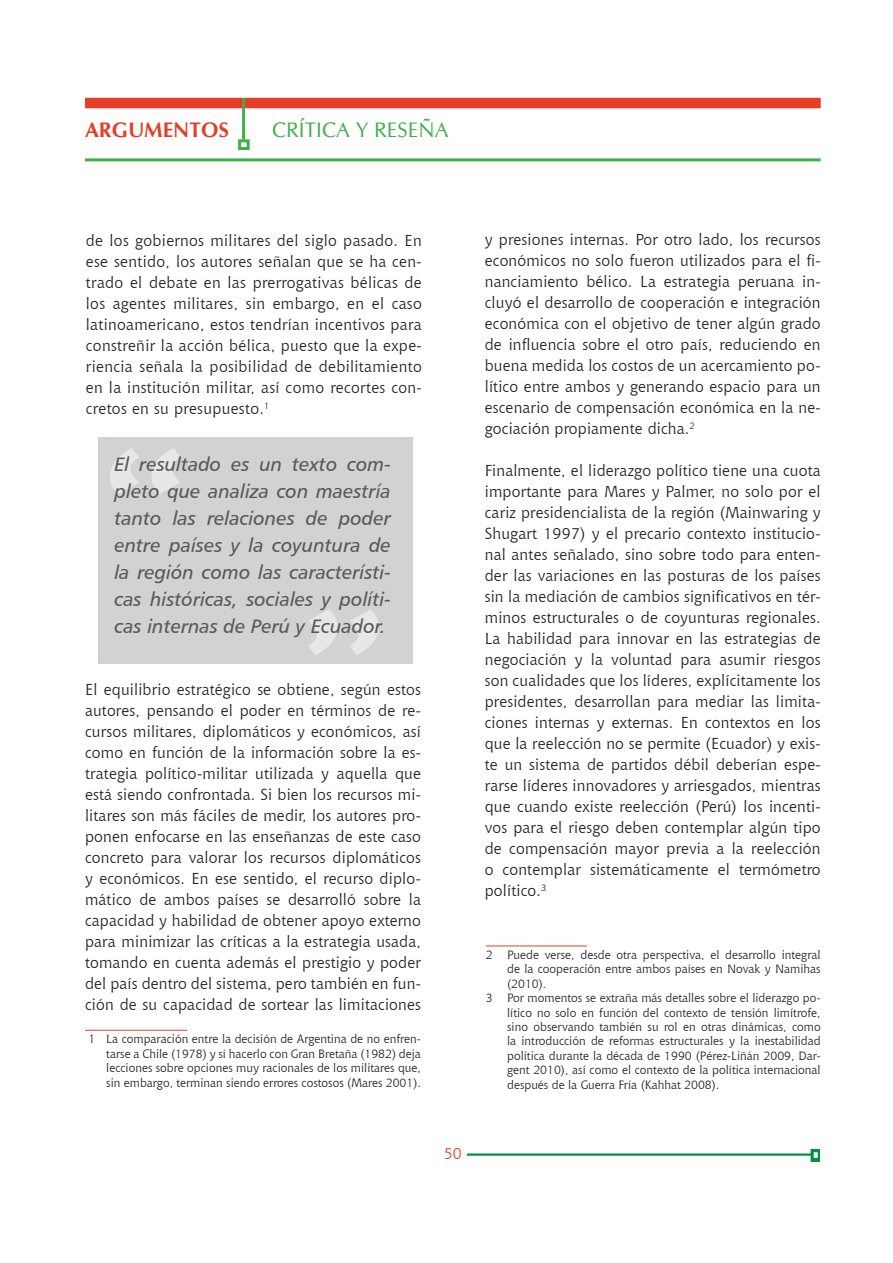
<style>
.page{position:relative;width:893px;height:1263px;background:#fff}
.page>*{position:absolute;margin:0;border:0;box-sizing:border-box;transform-origin:0 0}
.Pies{font:229.95px "Chianti BT";color:#e6e7e9}
.pies2{font:229.95px "Chianti BT";color:#e6e7e9}
.Texto_art{font:21px "CG Omega";color:#40ae49}
.t1{font:700 21px "CG Omega";color:#e53e25}
.Sacada{font:19.5px/27px "Humanist 777 BT Italic B";color:#57585a;text-align:justify}
.Texto_art-2{font:15.75px/21px "Chianti BT";letter-spacing:.01em;color:#231f20;text-align:justify}
.t2{font:15.75px "Chianti BT";color:#e53e25}
.pies2-2{font:12px/14.4px "Chianti BT";color:#231f20;text-align:justify}
.Pies-2{font:12px/14.4px "Chianti BT";color:#231f20;text-align:justify}
</style>
<div class="page">
<img style="left:467px;top:1150px;width:353px;height:12px">
<div style="left:85px;top:98px;width:736px;height:10px;background:#e53e25"></div>
<hr style="left:242px;top:98px;width:3px;height:42px;background:#40ae49">
<div style="left:238px;top:139px;width:12px;height:11px;border:3px solid #40ae49"></div>
<hr style="left:85px;top:158px;width:736px;height:3px;background:#40ae49">
<div style="left:98px;top:437px;width:315px;height:226px;background:#d1d2d4"></div>
<svg style="left:110px;top:448px;width:70px;height:46px"></svg>
<svg style="left:308px;top:609px;width:71px;height:46px"></svg>
<hr style="left:85px;top:1030px;width:102px;height:1px;background:#e53e25">
<hr style="left:486px;top:945px;width:101px;height:1px;background:#e53e25">
<h2 class="t1" style="left:85px;top:117px;width:146px">ARGUMENTOS</h2>
<p class="Texto_art" style="left:272px;top:117px;width:178px">CRÍTICA Y RESEÑA</p>
<p class="Texto_art-2" style="left:86px;top:230px;width:337px">de los gobiernos militares del siglo pasado. En ese sentido, los autores señalan que se ha cen&shy;trado el debate en las prerrogativas bélicas de los agentes militares, sin embargo, en el caso latinoamericano, estos tendrían incentivos para constreñir la acción bélica, puesto que la expe&shy;riencia señala la posibilidad de debilitamiento en la institución militar, así como recortes con&shy;cretos en su presupuesto.<sup>1</sup></p>
<p class="Texto_art-2" style="left:485px;top:229px;width:337px">y presiones internas. Por otro lado, los recursos económicos no solo fueron utilizados para el fi&shy;nanciamiento bélico. La estrategia peruana in&shy;cluyó el desarrollo de cooperación e integración económica con el objetivo de tener algún grado de influencia sobre el otro país, reduciendo en buena medida los costos de un acercamiento po&shy;lítico entre ambos y generando espacio para un escenario de compensación económica en la ne&shy;gociación propiamente dicha.<sup>2</sup></p>
<p class="Texto_art-2" style="left:485px;top:460px;width:337px">Finalmente, el liderazgo político tiene una cuota importante para Mares y Palmer, no solo por el cariz presidencialista de la región (Mainwaring y Shugart 1997) y el precario contexto institucio&shy;nal antes señalado, sino sobre todo para enten&shy;der las variaciones en las posturas de los países sin la mediación de cambios significativos en tér&shy;minos estructurales o de coyunturas regionales.<br>La habilidad para innovar en las estrategias de negociación y la voluntad para asumir riesgos son cualidades que los líderes, explícitamente los presidentes, desarrollan para mediar las limita&shy;ciones internas y externas. En contextos en los que la reelección no se permite (Ecuador) y exis&shy;te un sistema de partidos débil deberían espe&shy;rarse líderes innovadores y arriesgados, mientras que cuando existe reelección (Perú) los incenti&shy;vos para el riesgo deben contemplar algún tipo de compensación mayor previa a la reelección o contemplar sistemáticamente el termómetro político.<sup>3</sup></p>
<p class="Pies" style="left:90px;top:379px;width:111px">“</p>
<p class="Sacada" style="left:114px;top:450px;width:278px">El resultado es un texto com&shy;pleto que analiza con maestría tanto las relaciones de poder entre países y la coyuntura de la región como las característi&shy;cas históricas, sociales y políti&shy;cas internas de Perú y Ecuador.</p>
<p class="pies2" style="left:289px;top:540px;width:111px">”</p>
<p class="Texto_art-2" style="left:85px;top:678px;width:337px">El equilibrio estratégico se obtiene, según estos autores, pensando el poder en términos de re&shy;cursos militares, diplomáticos y económicos, así como en función de la información sobre la es&shy;trategia político-militar utilizada y aquella que está siendo confrontada. Si bien los recursos mi&shy;litares son más fáciles de medir, los autores pro&shy;ponen enfocarse en las enseñanzas de este caso concreto para valorar los recursos diplomáticos y económicos. En ese sentido, el recurso diplo&shy;mático de ambos países se desarrolló sobre la capacidad y habilidad de obtener apoyo externo para minimizar las críticas a la estrategia usada, tomando en cuenta además el prestigio y poder del país dentro del sistema, pero también en fun&shy;ción de su capacidad de sortear las limitaciones</p>
<p class="Pies-2" style="left:106px;top:1031px;width:316px;text-indent:-18px">1 La comparación entre la decisión de Argentina de no enfren&shy;tarse a Chile (1978) y sí hacerlo con Gran Bretaña (1982) deja lecciones sobre opciones muy racionales de los militares que, sin embargo, terminan siendo errores costosos (Mares 2001).</p>
<p class="Pies-2" style="left:507px;top:947px;width:315px;text-indent:-21px">2 Puede verse, desde otra perspectiva, el desarrollo integral de la cooperación entre ambos países en Novak y Namihas (2010).</p>
<p class="pies2-2" style="left:507px;top:990px;width:315px;text-indent:-21px">3 Por momentos se extraña más detalles sobre el liderazgo po&shy;lítico no solo en función del contexto de tensión limítrofe, sino observando también su rol en otras dinámicas, como la introducción de reformas estructurales y la inestabilidad política durante la década de 1990 (Pérez-Liñán 2009, Dar&shy;gent 2010), así como el contexto de la política internacional después de la Guerra Fría (Kahhat 2008).</p>
<p class="t2" style="left:444px;top:1142px;width:20px">50</p>
</div>
